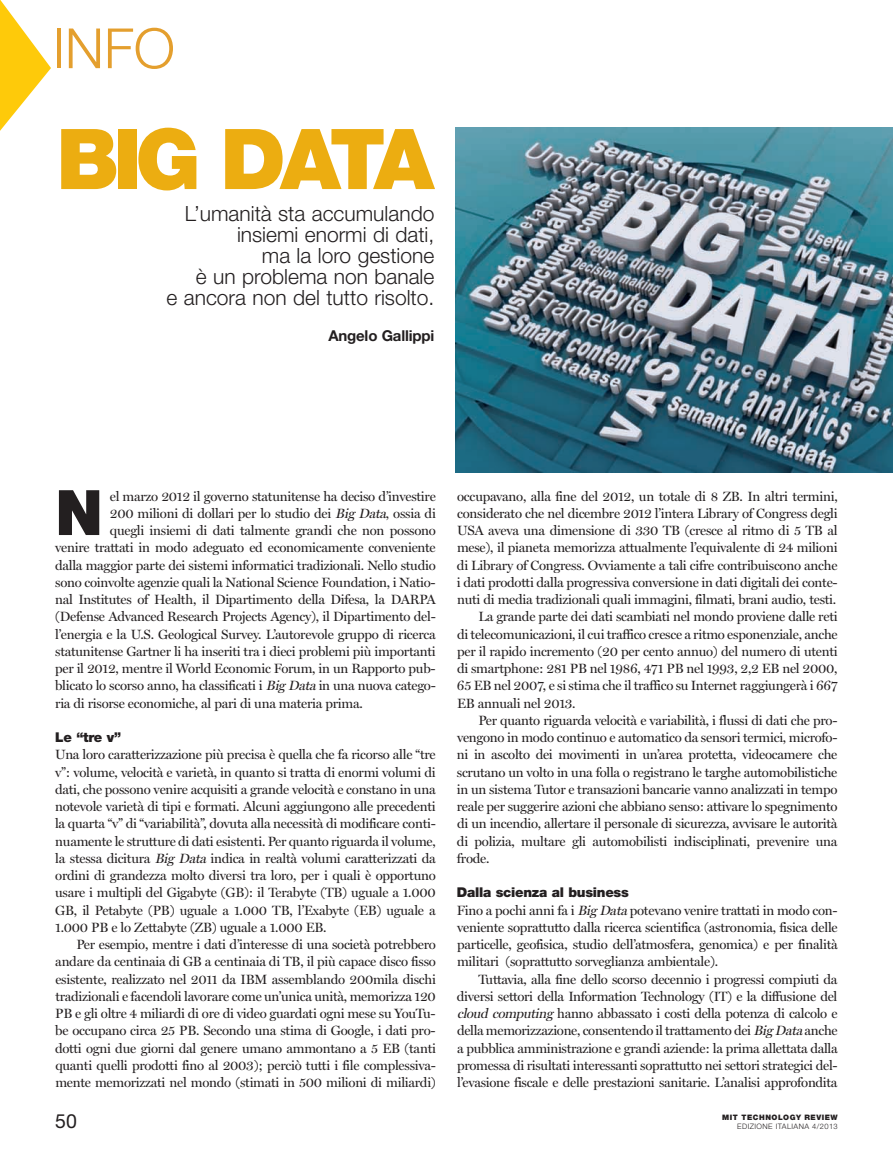
<style>
.page{position:relative;width:893px;height:1161px;background:#fff}
.page>*{position:absolute;margin:0;border:0;box-sizing:border-box;transform-origin:0 0}
.t1{font:900 84px "Helvetica Neue LT Std";letter-spacing:-.065em;color:#ecad11}
.t2{font:900 62.7px "Helvetica Neue LT Std";color:#231f20}
.t3{font:300 55.5px "Helvetica Neue LT Std";color:#e49f2e}
.t4{font:300 21px/21px "Helvetica Neue LT Std";color:#231f20;text-align:right}
.t5{font:19.5px "Helvetica Neue LT Std";color:#231f20}
.t6{font:700 15px "Helvetica Neue LT Std";letter-spacing:-.01em;color:#231f20}
.t7{font:13.5px/17.2px "Miller Display";letter-spacing:-.02em;color:#231f20;text-align:justify}
.t8{font:900 13.5px "Helvetica Neue LT Std";letter-spacing:-.02em;color:#231f20}
.t9{font:300 7.5px "Helvetica Neue LT Std";letter-spacing:.055em;color:#231f20}
.t10{font:900 7.5px "Helvetica Neue LT Std";letter-spacing:.065em;color:#231f20}
.s1{font-style:italic}
</style>
<div class="page">
<svg style="left:0;top:0;width:51px;height:131px"></svg>
<img style="left:455px;top:128px;width:438px;height:344px">
<h3 class="t3" style="left:53px;top:29px;width:124px">INFO</h3>
<h1 class="t1" style="left:56px;top:129px;width:379px">BIG DATA</h1>
<h3 class="t4" style="left:167px;top:205px;width:269px">L’umanità sta accumulando insiemi enormi di dati,<br>ma la loro gestione<br>è un problema non banale<br>e ancora non del tutto risolto.</h3>
<p class="t6" style="left:328px;top:330px;width:108px">Angelo Gallippi</p>
<h2 class="t2" style="left:55px;top:490px;width:49px">N</h2>
<p class="t7" style="left:110px;top:487px;width:327px">el marzo 2012 il governo statunitense ha deciso d’investire</p>
<p class="t7" style="left:110px;top:504px;width:328px">200 milioni di dollari per lo studio dei <span class="s1">Big Data</span>, ossia di</p>
<p class="t7" style="left:110px;top:522px;width:327px">quegli insiemi di dati talmente grandi che non possono</p>
<p class="t7" style="left:55px;top:539px;width:382px">venire trattati in modo adeguato ed economicamente conveniente</p>
<p class="t7" style="left:55px;top:556px;width:382px">dalla maggior parte dei sistemi informatici tradizionali. Nello studio</p>
<p class="t7" style="left:55px;top:573px;width:382px">sono coinvolte agenzie quali la National Science Foundation, i Natio-</p>
<p class="t7" style="left:55px;top:591px;width:382px">nal Institutes of Health, il Dipartimento della Difesa, la DARPA</p>
<p class="t7" style="left:55px;top:608px;width:382px">(Defense Advanced Research Projects Agency), il Dipartimento del-</p>
<p class="t7" style="left:55px;top:625px;width:382px">l’energia e la U.S. Geological Survey. L’autorevole gruppo di ricerca</p>
<p class="t7" style="left:55px;top:642px;width:382px">statunitense Gartner li ha inseriti tra i dieci problemi più importanti</p>
<p class="t7" style="left:55px;top:660px;width:382px">per il 2012, mentre il World Economic Forum, in un Rapporto pub-</p>
<p class="t7" style="left:55px;top:677px;width:382px">blicato lo scorso anno, ha classificati i <span class="s1">Big Data</span>in una nuova catego-</p>
<p class="t7" style="left:55px;top:694px;width:309px">ria di risorse economiche, al pari di una materia prima.</p>
<p class="t8" style="left:55px;top:732px;width:67px">Le “tre v”</p>
<p class="t7" style="left:55px;top:746px;width:382px">Una loro caratterizzazione più precisa è quella che fa ricorso alle “tre v”: volume, velocità e varietà, in quanto si tratta di enormi volumi di dati, che possono venire acquisiti a grande velocità e constano in una notevole varietà di tipi e formati. Alcuni aggiungono alle precedenti la quarta “v” di “variabilità”, dovuta alla necessità di modificare conti&shy;nuamente le strutture di dati esistenti. Per quanto riguarda il volume, la stessa dicitura <span class="s1">Big Data</span> indica in realtà volumi caratterizzati da ordini di grandezza molto diversi tra loro, per i quali è opportuno usare i multipli del Gigabyte (GB): il Terabyte (TB) uguale a 1.000<br>GB, il Petabyte (PB) uguale a 1.000 TB, l’Exabyte (EB) uguale a 1.000 PB e lo Zettabyte (ZB) uguale a 1.000 EB.</p>
<p class="t7" style="left:55px;top:936px;width:382px;text-indent:21px">Per esempio, mentre i dati d’interesse di una società potrebbero andare da centinaia di GB a centinaia di TB, il più capace disco fisso esistente, realizzato nel 2011 da IBM assemblando 200mila dischi tradizionali e facendoli lavorare come un’unica unità, memorizza 120<br>PB e gli oltre 4 miliardi di ore di video guardati ogni mese su YouTu&shy;be occupano circa 25 PB. Secondo una stima di Google, i dati pro&shy;dotti ogni due giorni dal genere umano ammontano a 5 EB (tanti quanti quelli prodotti fino al 2003); perciò tutti i file complessiva&shy;mente memorizzati nel mondo (stimati in 500 milioni di miliardi)</p>
<p class="t7" style="left:457px;top:487px;width:382px">occupavano, alla fine del 2012, un totale di 8 ZB. In altri termini,</p>
<p class="t7" style="left:457px;top:504px;width:382px">considerato che nel dicembre 2012 l’intera Library of Congress degli</p>
<p class="t7" style="left:457px;top:522px;width:382px">USA aveva una dimensione di 330 TB (cresce al ritmo di 5 TB al</p>
<p class="t7" style="left:457px;top:539px;width:382px">mese), il pianeta memorizza attualmente l’equivalente di 24 milioni</p>
<p class="t7" style="left:457px;top:556px;width:382px">di Library of Congress. Ovviamente a tali cifre contribuiscono anche</p>
<p class="t7" style="left:457px;top:573px;width:382px">i dati prodotti dalla progressiva conversione in dati digitali dei conte-</p>
<p class="t7" style="left:457px;top:591px;width:381px">nuti di media tradizionali quali immagini, filmati, brani audio, testi.</p>
<p class="t7" style="left:478px;top:608px;width:361px">La grande parte dei dati scambiati nel mondo proviene dalle reti</p>
<p class="t7" style="left:457px;top:625px;width:382px">di telecomunicazioni, il cui traffico cresce a ritmo esponenziale, anche</p>
<p class="t7" style="left:457px;top:642px;width:382px">per il rapido incremento (20 per cento annuo) del numero di utenti</p>
<p class="t7" style="left:457px;top:660px;width:382px">di smartphone: 281 PB nel 1986, 471 PB nel 1993, 2,2 EB nel 2000,</p>
<p class="t7" style="left:457px;top:677px;width:382px">65 EB nel 2007, e si stima che il traffico su Internet raggiungerà i 667</p>
<p class="t7" style="left:457px;top:694px;width:120px">EB annuali nel 2013.</p>
<p class="t7" style="left:478px;top:711px;width:361px">Per quanto riguarda velocità e variabilità, i flussi di dati che pro-</p>
<p class="t7" style="left:457px;top:729px;width:382px">vengono in modo continuo e automatico da sensori termici, microfo-</p>
<p class="t7" style="left:457px;top:746px;width:382px">ni in ascolto dei movimenti in un’area protetta, videocamere che</p>
<p class="t7" style="left:457px;top:763px;width:382px">scrutano un volto in una folla o registrano le targhe automobilistiche</p>
<p class="t7" style="left:457px;top:780px;width:382px">in un sistema Tutor e transazioni bancarie vanno analizzati in tempo</p>
<p class="t7" style="left:457px;top:798px;width:382px">reale per suggerire azioni che abbiano senso: attivare lo spegnimento</p>
<p class="t7" style="left:457px;top:815px;width:382px">di un incendio, allertare il personale di sicurezza, avvisare le autorità</p>
<p class="t7" style="left:457px;top:832px;width:382px">di polizia, multare gli automobilisti indisciplinati, prevenire una</p>
<p class="t7" style="left:457px;top:849px;width:34px">frode.</p>
<p class="t8" style="left:457px;top:888px;width:173px">Dalla scienza al business</p>
<p class="t7" style="left:457px;top:901px;width:382px">Fino a pochi anni fa i <span class="s1">Big Data</span>potevano venire trattati in modo con&shy;veniente soprattutto dalla ricerca scientifica (astronomia, fisica delle particelle, geofisica, studio dell’atmosfera, genomica) e per finalità militari (soprattutto sorveglianza ambientale).</p>
<p class="t7" style="left:457px;top:970px;width:382px;text-indent:21px">Tuttavia, alla fine dello scorso decennio i progressi compiuti da diversi settori della Information Technology (IT) e la diffusione del <span class="s1">cloud computing</span> hanno abbassato i costi della potenza di calcolo e della memorizzazione, consentendo il trattamento dei <span class="s1">Big Data</span>anche a pubblica amministrazione e grandi aziende: la prima allettata dalla promessa di risultati interessanti soprattutto nei settori strategici del&shy;l’evasione fiscale e delle prestazioni sanitarie. L’analisi approfondita</p>
<p class="t10" style="left:722px;top:1114px;width:117px">MIT TECHNOLOGY REVIEW</p>
<h3 class="t5" style="left:55px;top:1114px;width:23px">50</h3>
<p class="t9" style="left:737px;top:1123px;width:102px">EDIZIONE ITALIANA 4/2013</p>
</div>
